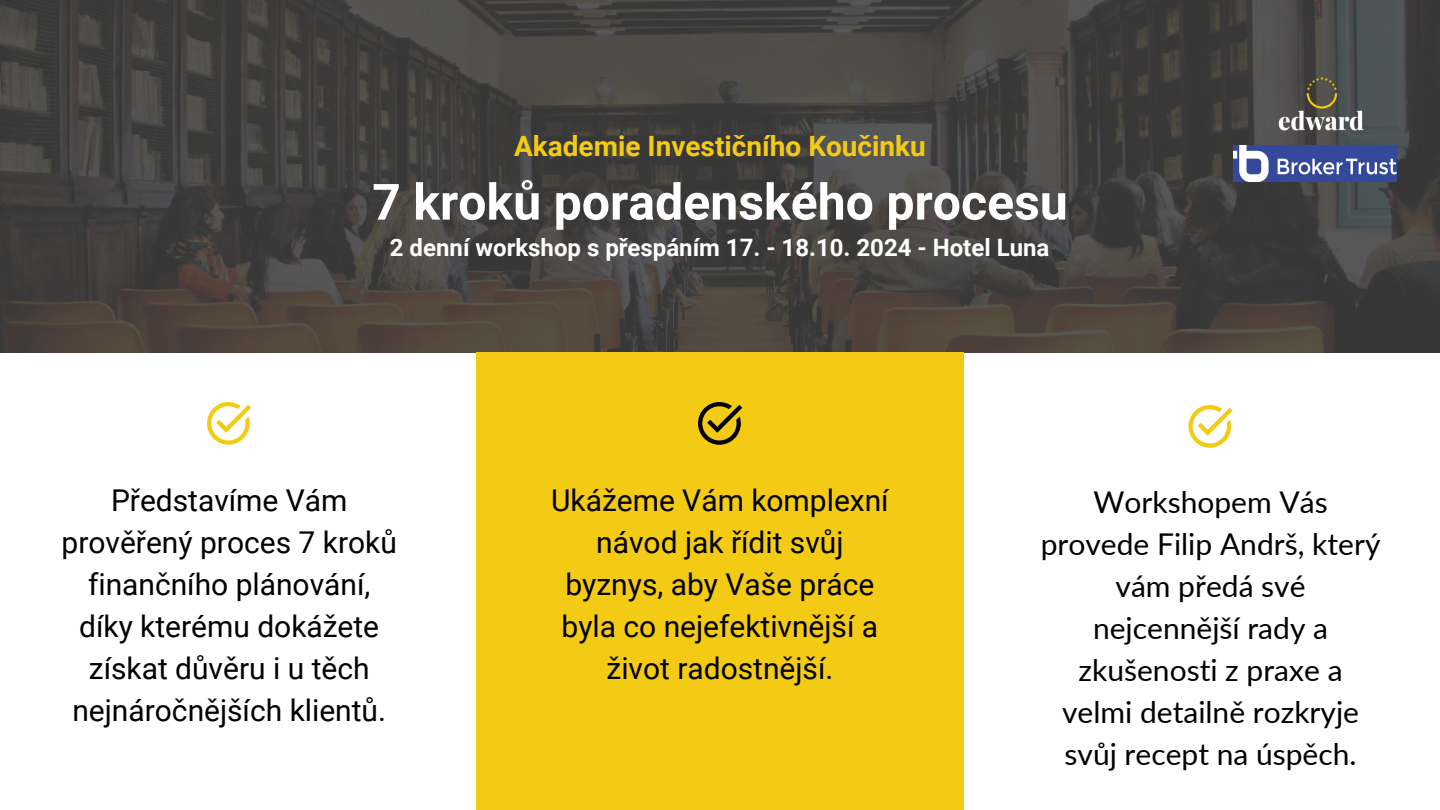
<style>
.page{position:relative;width:1440px;height:810px;background:#fff}
.page>*{position:absolute;margin:0;border:0;box-sizing:border-box;transform-origin:0 0}
.t1{font:700 50px "Roboto";color:#fff}
.t2{font:30px/42px "Roboto";color:#000;text-align:center}
.t3{font:30px/42px "Lato";color:#000;text-align:center}
.t4{font:700 28px "Roboto";color:#f3cb14}
.t5{font:700 24px "Roboto";color:#fff}
</style>
<div class="page">
<img style="left:0;top:0;width:1440px;height:352px">
<div style="left:476px;top:352px;width:488px;height:458px;background:#f3cb14"></div>
<svg style="left:207px;top:402px;width:44px;height:43px"></svg>
<svg style="left:698px;top:402px;width:44px;height:43px"></svg>
<svg style="left:1189px;top:405px;width:44px;height:43px"></svg>
<img style="left:1262px;top:65px;width:119px;height:80px">
<img style="left:1233px;top:145px;width:164px;height:36px">
<h1 class="t4" style="left:514px;top:130px;width:413px">Akademie Investičního Koučinku</h1>
<p class="t1" style="left:372px;top:173px;width:697px">7 kroků poradenského procesu</p>
<p class="t5" style="left:390px;top:233px;width:661px">2 denní workshop s přespáním 17. - 18.10. 2024 - Hotel Luna</p>
<p class="t2" style="left:62px;top:480px;width:337px">Představíme Vám prověřený proces 7 kroků finančního plánování, díky kterému dokážete získat důvěru i u těch nejnáročnějších klientů.</p>
<h2 class="t2" style="left:551px;top:480px;width:339px">Ukážeme Vám komplexní návod jak řídit svůj byznys, aby Vaše práce byla co nejefektivnější a život radostnější.</h2>
<p class="t3" style="left:1041px;top:480px;width:341px">Workshopem Vás provede Filip Andrš, který vám předá své nejcennější rady a zkušenosti z praxe a velmi detailně rozkryje svůj recept na úspěch.</p>
</div>
